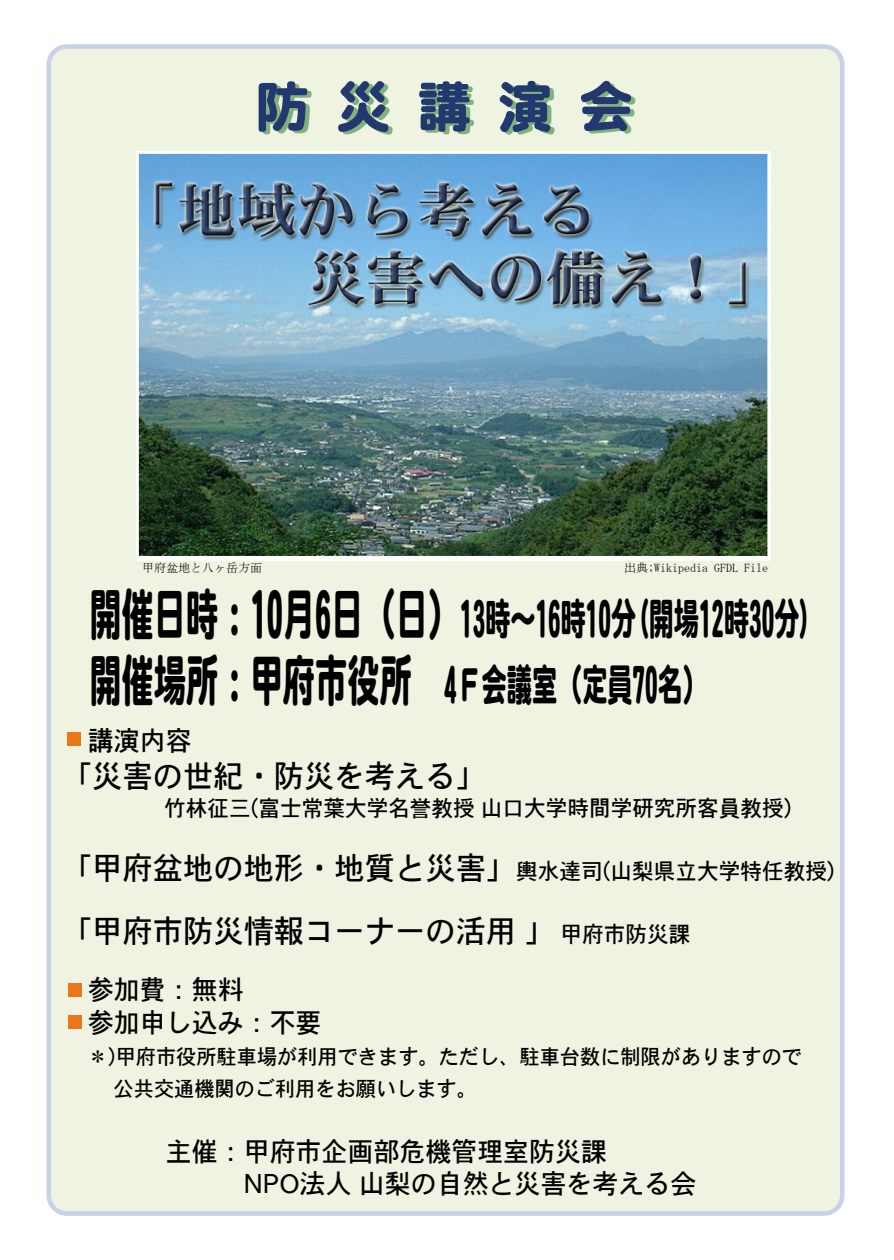
<style>
.page{position:relative;width:894px;height:1260px;background:#fff}
.page>*{position:absolute;margin:0;border:0;box-sizing:border-box;transform-origin:0 0}
.t1{font:54px "HG Heisei Marugothictai W8";letter-spacing:.5em;color:#243870}
.t2{font:42.75px/66.2px "HG Heisei Marugothictai W8";color:#000;scale:.59 1}
.t3{font:31.5px "Heisei Kaku Gothic W5";color:#000;scale:.96 1}
.t4{font:27px/32.2px "Heisei Kaku Gothic W5";color:#000;scale:.96 1}
.t5{font:22.5px "Heisei Kaku Gothic W5";color:#000;scale:.96 1}
.t6{font:21px/32.2px "Heisei Kaku Gothic W5";color:#000;scale:.96 1}
.t7{font:12px "MS Mincho";color:#000}
.s1{font-size:54.9px}
.s2{font-size:31.5px}
.s3{font-size:22.5px}
</style>
<div class="page">
<div style="left:46px;top:44px;width:798px;height:1172px;background:#eef4e1;border:4px solid #2851a3;border-radius:18px"></div>
<img style="left:136px;top:152px;width:635px;height:408px">
<div style="left:68px;top:733px;width:13px;height:13px;background:#ea7618"></div>
<div style="left:68px;top:983px;width:14px;height:14px;background:#ea7618"></div>
<div style="left:68px;top:1016px;width:14px;height:13px;background:#ea7618"></div>
<h1 class="t1" style="left:255px;top:80px;width:379px">防災講演会</h1>
<p class="t7" style="left:142px;top:562px;width:121px">甲府盆地と八ヶ岳方面</p>
<p class="t7" style="left:624px;top:562px;width:145px">出典;Wikipedia GFDL File</p>
<h2 class="t2" style="left:89px;top:585px;width:1226px"><span class="s1">開催日時：10月6日（日）</span>13時～16時10分(開場12時30分)<span class="s1">開催場所：甲府市役所</span> 4Ｆ会議室（定員70名）</h2>
<p class="t4" style="left:88px;top:724px;width:110px">講演内容</p>
<h3 class="t3" style="left:62px;top:760px;width:443px">「災害の世紀・防災を考える」</h3>
<p class="t5" style="left:164px;top:796px;width:655px">竹林征三(富士常葉大学名誉教授山口大学時間学研究所客員教授)</p>
<p class="t5" style="left:62px;top:859px;width:807px"><span class="s2">「甲府盆地の地形・地質と災害」</span>輿水達司(山梨県立大学特任教授)</p>
<h3 class="t3" style="left:62px;top:915px;width:656px">「甲府市防災情報コーナーの活用」<span class="s3">甲府市防災課</span></h3>
<p class="t4" style="left:88px;top:974px;width:245px">参加費：無料<br>参加申し込み：不要</p>
<p class="t6" style="left:114px;top:1040px;width:719px;text-indent:-26px">＊)甲府市役所駐車場が利用できます。ただし、駐車台数に制限がありますので公共交通機関のご利用をお願いします。</p>
<p class="t4" style="left:244px;top:1135px;width:473px;text-indent:-78px">主催：甲府市企画部危機管理室防災課<br>NPO法人山梨の自然と災害を考える会</p>
</div>
